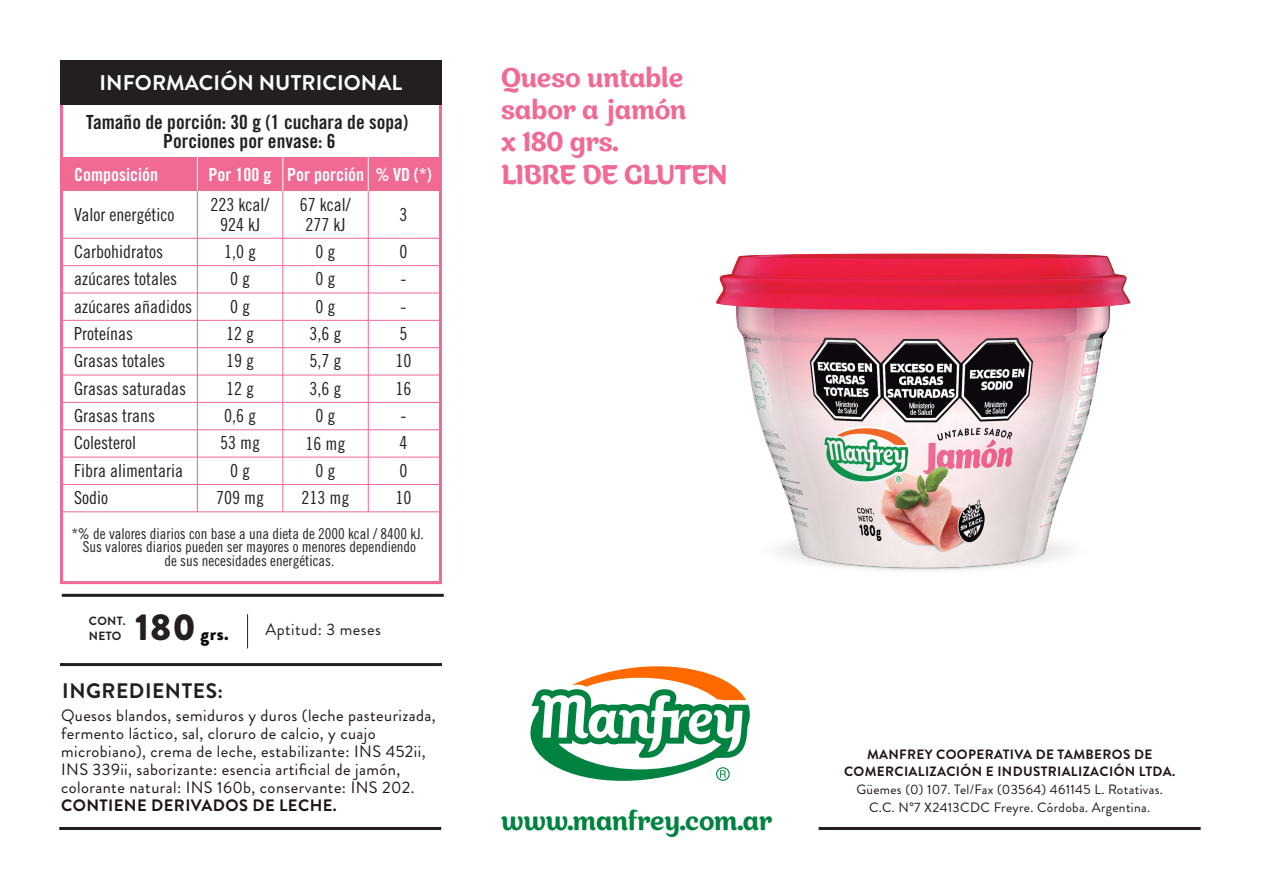
<style>
.page{position:relative;width:1263px;height:893px;background:#fff}
.page>*{position:absolute;margin:0;border:0;box-sizing:border-box;transform-origin:0 0}
.t1{font:500 27px/32.4px "Appetite Pro";letter-spacing:-.01em;color:#f06a95}
.t2{font:500 26.7px "Appetite Pro";color:#008240}
.t3{font:700 21.3px "Brandon Grotesque";letter-spacing:.005em;color:#fff}
.t4{font:700 21px "Brandon Grotesque";letter-spacing:.025em;color:#231f20}
.t5{font:19.5px/18.3px "Trade Gothic LT Std Bd Cn 20";color:#231f20;text-align:center}
.t6{font:900 18.9px "Brandon Grotesque";color:#0c090d}
.t7{font:18px/27.3px "Trade Gothic LT Std Cn 18";color:#231f20;text-align:center}
.t8{font:18px "Trade Gothic LT Std Bd Cn 20";color:#fff}
.t9{font:16.5px/18px "Brandon Grotesque";letter-spacing:.025em;color:#1f1315}
.t10{font:700 16.5px "Brandon Grotesque";letter-spacing:.025em;color:#1f1315}
.t11{font:16.5px "Brandon Grotesque";letter-spacing:.025em;color:#231f20}
.t12{font:15px/13.5px "Trade Gothic LT Std Cn 18";color:#231f20;text-align:center}
.t13{font:13.5px/18px "Brandon Grotesque";letter-spacing:.025em;color:#1f1315;text-align:center}
.t14{font:700 13.5px/16.2px "Brandon Grotesque";letter-spacing:.025em;color:#1f1315;text-align:center}
.t15{font:700 11.85px/14.2px "Brandon Grotesque";letter-spacing:.025em;color:#231f20}
.s1{font-size:37.5px;color:#231f20}
</style>
<div class="page">
<img style="left:410px;top:253px;width:721px;height:414px">
<svg style="left:60px;top:104px;width:382px;height:480px"></svg>
<div style="left:60px;top:60px;width:382px;height:44px;background:#231f20"></div>
<div style="left:61px;top:158px;width:380px;height:33px;background:#f16a94"></div>
<hr style="left:368px;top:157px;width:1px;height:34px;background:#fff">
<hr style="left:368px;top:191px;width:1px;height:321px;background:#f06a95">
<hr style="left:282px;top:157px;width:1px;height:34px;background:#fff">
<hr style="left:282px;top:191px;width:1px;height:321px;background:#f06a95">
<hr style="left:197px;top:157px;width:1px;height:34px;background:#fff">
<hr style="left:197px;top:191px;width:1px;height:321px;background:#f06a95">
<hr style="left:60px;top:320px;width:382px;height:1px;background:#f06a95">
<hr style="left:60px;top:238px;width:382px;height:1px;background:#f06a95">
<hr style="left:60px;top:265px;width:382px;height:1px;background:#f06a95">
<hr style="left:60px;top:293px;width:382px;height:1px;background:#f06a95">
<hr style="left:60px;top:457px;width:382px;height:1px;background:#f06a95">
<hr style="left:60px;top:484px;width:382px;height:1px;background:#f06a95">
<hr style="left:60px;top:511px;width:382px;height:1px;background:#f06a95">
<hr style="left:60px;top:347px;width:382px;height:1px;background:#f06a95">
<hr style="left:60px;top:375px;width:382px;height:1px;background:#f06a95">
<hr style="left:60px;top:402px;width:382px;height:1px;background:#f06a95">
<hr style="left:60px;top:429px;width:382px;height:1px;background:#f06a95">
<hr style="left:60px;top:663px;width:382px;height:3px;background:#231f20">
<hr style="left:62px;top:594px;width:382px;height:3px;background:#231f20">
<hr style="left:59px;top:827px;width:382px;height:3px;background:#231f20">
<hr style="left:819px;top:827px;width:382px;height:3px;background:#231f20">
<svg style="left:525px;top:661px;width:230px;height:120px"></svg>
<hr style="left:247px;top:614px;width:1px;height:34px;background:#231f20">
<p class="t3" style="left:100px;top:68px;width:304px">INFORMACIÓN NUTRICIONAL</p>
<p class="t5" style="left:86px;top:113px;width:324px">Tamaño de porción: 30 g (1 cuchara de sopa)<br>Porciones por envase: 6</p>
<p class="t8" style="left:74px;top:164px;width:85px">Composición</p>
<p class="t8" style="left:209px;top:164px;width:225px">Por 100 g Por porción % VD (*)</p>
<p class="t7" style="left:211px;top:194px;width:60px;line-height:19.8px">223 kcal/<br>924 kJ</p>
<p class="t7" style="left:300px;top:194px;width:52px;line-height:19.8px">67 kcal/<br>277 kJ</p>
<p class="t7" style="left:74px;top:201px;width:102px">Valor energético</p>
<p class="t7" style="left:400px;top:201px;width:9px">3</p>
<p class="t7" style="left:74px;top:238px;width:119px;text-align:left">Carbohidratos azúcares totales azúcares añadidos<br>Proteínas<br>Grasas totales<br>Grasas saturadas<br>Grasas trans<br>Colesterol<br>Fibra alimentaria<br>Sodio</p>
<p class="t7" style="left:395px;top:238px;width:17px;text-align:left">0 - -<br>5<br>10<br>16 -<br>4<br>0<br>10</p>
<p class="t7" style="left:216px;top:238px;width:49px">1,0 g<br>0 g<br>0 g<br>12 g<br>19 g<br>12 g<br>0,6 g<br>53 mg<br>0 g<br>709 mg</p>
<p class="t7" style="left:302px;top:238px;width:49px">0 g<br>0 g<br>0 g<br>3,6 g<br>5,7 g<br>3,6 g<br>0 g<br>16 mg<br>0 g<br>213 mg</p>
<p class="t12" style="left:72px;top:526px;width:354px">*% de valores diarios con base a una dieta de 2000 kcal / 8400 kJ.<br>Sus valores diarios pueden ser mayores o menores dependiendo<br>de sus necesidades energéticas.</p>
<p class="t15" style="left:89px;top:614px;width:38px">CONT.<br>NETO</p>
<p class="t6" style="left:135px;top:620px;width:95px"><span class="s1">180</span> grs.</p>
<p class="t11" style="left:265px;top:618px;width:117px">Aptitud: 3 meses</p>
<p class="t4" style="left:62px;top:676px;width:162px">INGREDIENTES:</p>
<p class="t9" style="left:61px;top:707px;width:376px">Quesos blandos, semiduros y duros (leche pasteurizada, fermento láctico, sal, cloruro de calcio, y cuajo microbiano), crema de leche, estabilizante: INS 452ii, INS 339ii, saborizante: esencia artificial de jamón, colorante natural: INS 160b, conservante: INS 202.</p>
<p class="t10" style="left:61px;top:794px;width:277px">CONTIENE DERIVADOS DE LECHE.</p>
<h1 class="t1" style="left:501px;top:62px;width:228px">Queso untable sabor a jamón<br>x 180 grs.<br>LIBRE DE GLUTEN</h1>
<h2 class="t2" style="left:501px;top:805px;width:272px">www.manfrey.com.ar</h2>
<p class="t14" style="left:844px;top:747px;width:333px">MANFREY COOPERATIVA DE TAMBEROS DE<br>COMERCIALIZACIÓN E INDUSTRIALIZACIÓN LTDA.</p>
<p class="t13" style="left:856px;top:780px;width:308px">Güemes (0) 107. Tel/Fax (03564) 461145 L. Rotativas.<br>C.C. N°7 X2413CDC Freyre. Córdoba. Argentina.</p>
</div>
